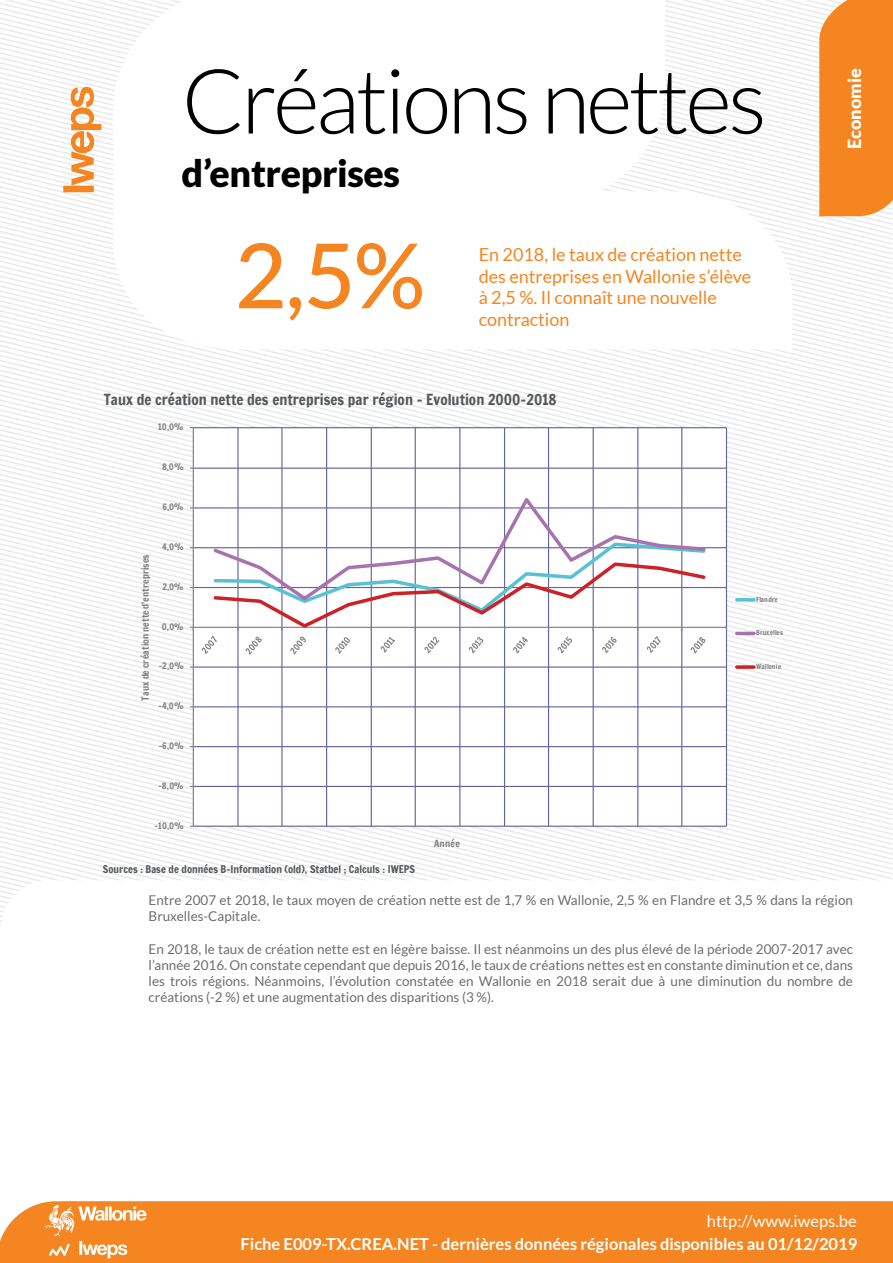
<style>
.page{position:relative;width:893px;height:1263px;background:#fff}
.page>*{position:absolute;margin:0;border:0;box-sizing:border-box;transform-origin:0 0}
.t1{font:300 90px "Lato";letter-spacing:-.04em;color:#000}
.t2{font:500 90px "Lato";color:#f58520}
.t3{font:900 37.5px "Lato";letter-spacing:-.01em;color:#000}
.t4{font:18px/21.6px "Lato";color:#f58520}
.t5{font:900 18px "Lato";color:#fff}
.t6{font:700 16.5px "Lato";color:#fff}
.t7{font:16.5px "Lato";color:#fff}
.t8{font:15px "Francois One";color:#57585a}
.t9{font:13.5px/16.2px "Lato";color:#6c6d70}
.t10{font:10.5px "Francois One";color:#57585a}
.t11{font:9.6px "Francois One";letter-spacing:.025em;color:#808180}
.t12{font:8.85px "Francois One";color:#808180}
.t13{font:6.9px "Francois One";letter-spacing:.025em;color:#808180}
</style>
<div class="page">
<svg style="left:0;top:350px;width:893px;height:5px"></svg>
<svg style="left:0;top:355px;width:893px;height:5px"></svg>
<svg style="left:0;top:360px;width:893px;height:5px"></svg>
<svg style="left:0;top:365px;width:893px;height:5px"></svg>
<svg style="left:0;top:370px;width:893px;height:5px"></svg>
<svg style="left:0;top:379px;width:893px;height:5px"></svg>
<svg style="left:0;top:384px;width:893px;height:5px"></svg>
<svg style="left:0;top:389px;width:893px;height:5px"></svg>
<svg style="left:0;top:394px;width:893px;height:5px"></svg>
<svg style="left:0;top:399px;width:893px;height:5px"></svg>
<svg style="left:0;top:404px;width:893px;height:5px"></svg>
<svg style="left:0;top:409px;width:893px;height:5px"></svg>
<svg style="left:0;top:414px;width:893px;height:5px"></svg>
<svg style="left:0;top:419px;width:893px;height:5px"></svg>
<svg style="left:0;top:826px;width:893px;height:5px"></svg>
<svg style="left:0;top:831px;width:893px;height:5px"></svg>
<svg style="left:0;top:836px;width:893px;height:5px"></svg>
<svg style="left:0;top:841px;width:893px;height:5px"></svg>
<svg style="left:0;top:846px;width:893px;height:5px"></svg>
<svg style="left:0;top:851px;width:893px;height:5px"></svg>
<svg style="left:0;top:856px;width:893px;height:5px"></svg>
<svg style="left:0;top:861px;width:893px;height:5px"></svg>
<svg style="left:0;top:866px;width:893px;height:5px"></svg>
<svg style="left:0;top:875px;width:893px;height:5px"></svg>
<svg style="left:665px;top:0;width:228px;height:216px"></svg>
<svg style="left:113px;top:0;width:552px;height:191px"></svg>
<svg style="left:113px;top:191px;width:679px;height:158px"></svg>
<svg style="left:63px;top:87px;width:38px;height:105px"></svg>
<hr style="left:193px;top:427px;width:533px;height:1px;background:#65669a">
<hr style="left:193px;top:468px;width:533px;height:1px;background:#65669a">
<hr style="left:193px;top:507px;width:533px;height:2px;background:#65669a">
<hr style="left:193px;top:547px;width:533px;height:1px;background:#65669a">
<hr style="left:193px;top:587px;width:533px;height:1px;background:#65669a">
<hr style="left:193px;top:667px;width:533px;height:1px;background:#65669a">
<hr style="left:193px;top:706px;width:533px;height:1px;background:#65669a">
<hr style="left:193px;top:746px;width:533px;height:1px;background:#65669a">
<hr style="left:193px;top:786px;width:533px;height:1px;background:#65669a">
<hr style="left:193px;top:826px;width:533px;height:1px;background:#65669a">
<hr style="left:726px;top:428px;width:1px;height:398px;background:#65669a">
<hr style="left:681px;top:428px;width:1px;height:398px;background:#65669a">
<hr style="left:637px;top:428px;width:1px;height:398px;background:#65669a">
<hr style="left:593px;top:428px;width:1px;height:398px;background:#65669a">
<hr style="left:548px;top:428px;width:1px;height:398px;background:#65669a">
<hr style="left:504px;top:428px;width:1px;height:398px;background:#65669a">
<hr style="left:459px;top:428px;width:1px;height:398px;background:#65669a">
<hr style="left:415px;top:428px;width:1px;height:398px;background:#65669a">
<hr style="left:371px;top:428px;width:1px;height:398px;background:#65669a">
<hr style="left:326px;top:428px;width:1px;height:398px;background:#65669a">
<hr style="left:281px;top:428px;width:1px;height:398px;background:#65669a">
<hr style="left:237px;top:428px;width:2px;height:398px;background:#65669a">
<hr style="left:193px;top:428px;width:1px;height:398px;background:#808180">
<hr style="left:193px;top:627px;width:533px;height:1px;background:#808180">
<svg style="left:211px;top:493px;width:496px;height:48px"></svg>
<svg style="left:202px;top:541px;width:506px;height:114px"></svg>
<svg style="left:737px;top:598px;width:17px;height:4px"></svg>
<hr style="left:737px;top:632px;width:17px;height:3px;background:#a872ae">
<svg style="left:737px;top:665px;width:17px;height:4px"></svg>
<div style="left:411px;top:1201px;width:482px;height:62px;background:#f58520"></div>
<svg style="left:0;top:1201px;width:411px;height:62px;background:#f58e31"></svg>
<h1 class="t1" style="left:182px;top:45px;width:587px">Créations nettes</h1>
<h3 class="t5" style="left:843px;top:149px;width:82px;rotate:-90deg">Economie</h3>
<h2 class="t3" style="left:182px;top:150px;width:220px">d’entreprises</h2>
<h1 class="t2" style="left:235px;top:219px;width:192px">2,5%</h1>
<h3 class="t4" style="left:479px;top:244px;width:274px">En 2018, le taux de création nette des entreprises en Wallonie s’élève à 2,5 %. Il connaît une nouvelle contraction</h3>
<p class="t8" style="left:104px;top:389px;width:454px">Taux de création nette des entreprises par région - Evolution 2000-2018</p>
<p class="t12" style="left:158px;top:421px;width:26px">10,0%</p>
<p class="t12" style="left:162px;top:461px;width:23px">8,0%</p>
<p class="t12" style="left:162px;top:501px;width:22px">6,0%</p>
<p class="t11" style="left:138px;top:701px;width:148px;rotate:-90deg">Taux de création nette d'entreprises</p>
<p class="t12" style="left:162px;top:540px;width:23px">4,0%</p>
<p class="t12" style="left:162px;top:580px;width:22px">2,0%</p>
<p class="t12" style="left:162px;top:620px;width:23px">0,0%</p>
<p class="t12" style="left:159px;top:660px;width:26px">-2,0%</p>
<p class="t12" style="left:159px;top:700px;width:26px">-4,0%</p>
<p class="t12" style="left:159px;top:740px;width:26px">-6,0%</p>
<p class="t12" style="left:158px;top:779px;width:26px">-8,0%</p>
<p class="t12" style="left:155px;top:819px;width:31px">-10,0%</p>
<p class="t10" style="left:103px;top:862px;width:314px">Sources : Base de données B-Information (old), Statbel ; Calculs : IWEPS</p>
<p class="t11" style="left:434px;top:837px;width:27px">Année</p>
<p class="t13" style="left:756px;top:594px;width:23px">Flandre</p>
<p class="t13" style="left:756px;top:628px;width:29px">Bruxelles</p>
<p class="t13" style="left:756px;top:662px;width:27px">Wallonie</p>
<p class="t9" style="left:149px;top:892px;width:706px">Entre 2007 et 2018, le taux moyen de création nette est de 1,7 % en Wallonie, 2,5 % en Flandre et 3,5 % dans la région<br>Bruxelles-Capitale.</p>
<p class="t9" style="left:149px;top:940px;width:706px;text-align:justify">En 2018, le taux de création nette est en légère baisse. Il est néanmoins un des plus élevé de la période 2007-2017 avec l’année 2016. On constate cependant que depuis 2016, le taux de créations nettes est en constante diminution et ce, dans les trois régions. Néanmoins, l’évolution constatée en Wallonie en 2018 serait due à une diminution du nombre de créations (-2 %) et une augmentation des disparitions (3 %).</p>
<p class="t7" style="left:707px;top:1210px;width:151px">http://www.iweps.be</p>
<p class="t6" style="left:241px;top:1233px;width:618px">Fiche E009-TX.CREA.NET - dernières données régionales disponibles au 01/12/2019</p>
</div>
